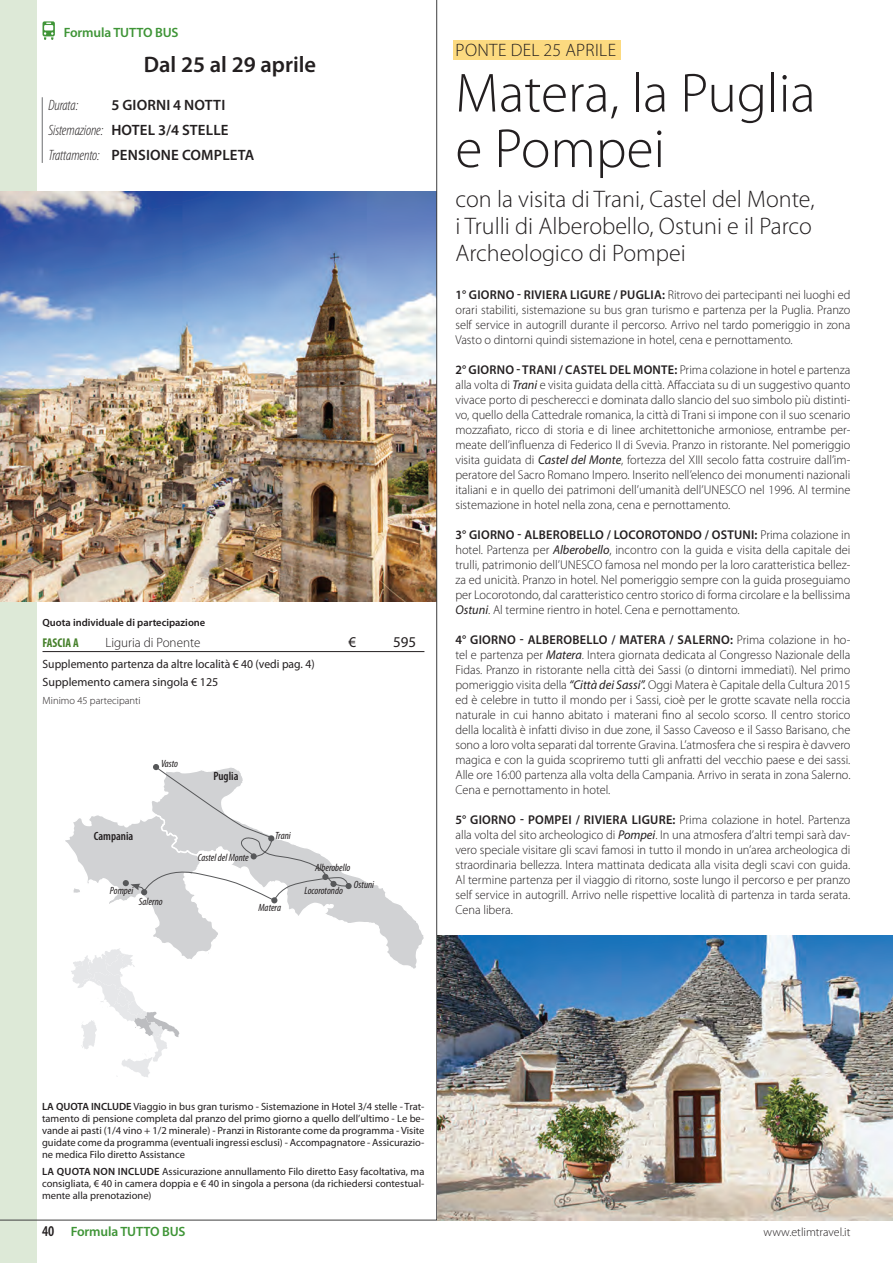
<style>
.page{position:relative;width:893px;height:1263px;background:#fff}
.page>*{position:absolute;margin:0;border:0;box-sizing:border-box;transform-origin:0 0}
.t1{font:300 55.5px/55.5px "Myriad Pro";color:#231f20}
.t2{font:300 24px/27px "Myriad Pro";color:#231f20;text-align:justify}
.t3{font:600 22.5px "Myriad Pro";color:#231f20}
.t4{font:300 18px "Myriad Pro";letter-spacing:.02em;color:#231f20}
.t5{font:600 15px "Myriad Pro";letter-spacing:.01em;color:#231f20}
.t6{font:italic 300 condensed 15px "Myriad Pro";letter-spacing:-.01em;color:#231f20}
.t7{font:15px "Myriad Pro";color:#231f20}
.t8{font:600 13.5px "Myriad Pro";letter-spacing:-.01em;color:#3f9537}
.t9{font:300 13.5px "Myriad Pro";color:#231f20}
.t10{font:300 12.75px/15px "Myriad Pro";color:#231f20;text-align:justify}
.t11{font:700 condensed 12.75px "Myriad Pro";color:#45802a}
.t12{font:12px "Myriad Pro";color:#231f20}
.t13{font:300 12px "Myriad Pro";color:#231f20}
.t14{font:600 condensed 12px "Myriad Pro";color:#231f20}
.t15{font:10.5px/12px "Myriad Pro";color:#231f20;text-align:justify}
.t16{font:italic condensed 10.5px "Myriad Pro";color:#231f20}
.t17{font:600 10.5px "Myriad Pro";color:#231f20}
.t18{font:300 10.5px "Myriad Pro";color:#231f20}
.s1{font-weight:300;font-style:italic;font-stretch:condensed}
.s2{font-weight:600}
.s3{font-weight:400;font-style:italic}
.s4{font-stretch:condensed;font-size:15px;color:#231f20}
</style>
<div class="page">
<div style="left:0;top:0;width:37px;height:1263px;background:#dde9d7"></div>
<div style="left:453px;top:40px;width:167px;height:20px;background:#fcda80"></div>
<img style="left:0;top:0;width:437px;height:1221px">
<img style="left:437px;top:935px;width:456px;height:285px">
<svg style="left:149px;top:758px;width:277px;height:214px"></svg>
<svg style="left:62px;top:764px;width:290px;height:313px"></svg>
<p class="t8" style="left:64px;top:25px;width:116px">Formula TUTTO BUS</p>
<p class="t3" style="left:144px;top:52px;width:174px">Dal 25 al 29 aprile</p>
<p class="t6" style="left:48px;top:97px;width:31px">Durata:</p>
<p class="t5" style="left:111px;top:96px;width:115px">5 GIORNI 4 NOTTI</p>
<p class="t5" style="left:48px;top:121px;width:182px"><span class="s1">Sistemazione:</span> HOTEL 3/4 STELLE</p>
<p class="t5" style="left:48px;top:147px;width:207px"><span class="s1">Trattamento:</span> PENSIONE COMPLETA</p>
<p class="t17" style="left:43px;top:617px;width:164px">Quota individuale di partecipazione</p>
<p class="t11" style="left:43px;top:636px;width:38px">FASCIA A</p>
<p class="t9" style="left:106px;top:635px;width:96px">Liguria di Ponente</p>
<p class="t7" style="left:349px;top:634px;width:9px">€</p>
<p class="t7" style="left:393px;top:634px;width:24px">595</p>
<p class="t12" style="left:43px;top:657px;width:274px">Supplemento partenza da altre località € 40 (vedi pag. 4)</p>
<p class="t12" style="left:43px;top:675px;width:177px">Supplemento camera singola € 125</p>
<p class="t18" style="left:43px;top:694px;width:100px">Minimo 45 partecipanti</p>
<p class="t14" style="left:94px;top:829px;width:41px">Campania</p>
<p class="t16" style="left:161px;top:758px;width:19px">Vasto</p>
<p class="t16" style="left:110px;top:885px;width:25px">Pompei</p>
<p class="t16" style="left:139px;top:896px;width:25px">Salerno</p>
<p class="t14" style="left:213px;top:769px;width:27px">Puglia</p>
<p class="t16" style="left:198px;top:852px;width:53px">Castel del Monte</p>
<p class="t16" style="left:275px;top:830px;width:17px">Trani</p>
<p class="t16" style="left:258px;top:902px;width:24px">Matera</p>
<p class="t16" style="left:315px;top:862px;width:37px">Alberobello</p>
<p class="t16" style="left:305px;top:885px;width:40px">Locorotondo</p>
<p class="t16" style="left:354px;top:879px;width:22px">Ostuni</p>
<p class="t4" style="left:456px;top:40px;width:162px">PONTE DEL 25 APRILE</p>
<p class="t1" style="left:455px;top:66px;width:362px">Matera, la Puglia e Pompei</p>
<p class="t2" style="left:455px;top:186px;width:361px">con la visita di Trani, Castel del Monte, i Trulli di Alberobello, Ostuni e il Parco Archeologico di Pompei</p>
<p class="t10" style="left:455px;top:287px;width:396px"><span class="s2">1° GIORNO - RIVIERA LIGURE / PUGLIA:</span> Ritrovo dei partecipanti nei luoghi ed orari stabiliti, sistemazione su bus gran turismo e partenza per la Puglia. Pranzo self service in autogrill durante il percorso. Arrivo nel tardo pomeriggio in zona Vasto o dintorni quindi sistemazione in hotel, cena e pernottamento.</p>
<p class="t10" style="left:455px;top:362px;width:397px"><span class="s2">2° GIORNO - TRANI / CASTEL DEL MONTE:</span> Prima colazione in hotel e partenza alla volta di <span class="s3">Trani</span> e visita guidata della città. Affacciata su di un suggestivo quanto vivace porto di pescherecci e dominata dallo slancio del suo simbolo più distinti&shy;vo, quello della Cattedrale romanica, la città di Trani si impone con il suo scenario mozzafiato, ricco di storia e di linee architettoniche armoniose, entrambe per&shy;meate dell’influenza di Federico II di Svevia. Pranzo in ristorante. Nel pomeriggio visita guidata di <span class="s3">Castel del Monte</span>, fortezza del XIII secolo fatta costruire dall’im&shy;peratore del Sacro Romano Impero. Inserito nell’elenco dei monumenti nazionali italiani e in quello dei patrimoni dell’umanità dell’UNESCO nel 1996. Al termine sistemazione in hotel nella zona, cena e pernottamento.</p>
<p class="t10" style="left:455px;top:527px;width:396px"><span class="s2">3° GIORNO - ALBEROBELLO / LOCOROTONDO / OSTUNI:</span> Prima colazione in hotel. Partenza per <span class="s3">Alberobello</span>, incontro con la guida e visita della capitale dei trulli, patrimonio dell’UNESCO famosa nel mondo per la loro caratteristica bellez&shy;za ed unicità. Pranzo in hotel. Nel pomeriggio sempre con la guida proseguiamo per Locorotondo, dal caratteristico centro storico di forma circolare e la bellissima <span class="s3">Ostuni</span>. Al termine rientro in hotel. Cena e pernottamento.</p>
<p class="t10" style="left:455px;top:632px;width:397px"><span class="s2">4° GIORNO - ALBEROBELLO / MATERA / SALERNO:</span> Prima colazione in ho&shy;tel e partenza per <span class="s3">Matera</span>. Intera giornata dedicata al Congresso Nazionale della Fidas. Pranzo in ristorante nella città dei Sassi (o dintorni immediati). Nel primo pomeriggio visita della <span class="s3">“Città dei Sassi”.</span> Oggi Matera è Capitale della Cultura 2015 ed è celebre in tutto il mondo per i Sassi, cioè per le grotte scavate nella roccia naturale in cui hanno abitato i materani fino al secolo scorso. Il centro storico della località è infatti diviso in due zone, il Sasso Caveoso e il Sasso Barisano, che sono a loro volta separati dal torrente Gravina. L’atmosfera che si respira è davvero magica e con la guida scopriremo tutti gli anfratti del vecchio paese e dei sassi.<br>Alle ore 16:00 partenza alla volta della Campania. Arrivo in serata in zona Salerno.<br>Cena e pernottamento in hotel.</p>
<p class="t10" style="left:455px;top:812px;width:396px"><span class="s2">5° GIORNO - POMPEI / RIVIERA LIGURE:</span> Prima colazione in hotel. Partenza alla volta del sito archeologico di <span class="s3">Pompei</span>. In una atmosfera d’altri tempi sarà dav&shy;vero speciale visitare gli scavi famosi in tutto il mondo in un’area archeologica di straordinaria bellezza. Intera mattinata dedicata alla visita degli scavi con guida.<br>Al termine partenza per il viaggio di ritorno, soste lungo il percorso e per pranzo self service in autogrill. Arrivo nelle rispettive località di partenza in tarda serata.<br>Cena libera.</p>
<p class="t15" style="left:42px;top:1101px;width:384px"><span class="s2">LA QUOTA INCLUDE</span> Viaggio in bus gran turismo - Sistemazione in Hotel 3/4 stelle - Trat&shy;tamento di pensione completa dal pranzo del primo giorno a quello dell’ultimo - Le be&shy;vande ai pasti (1/4 vino + 1/2 minerale) - Pranzi in Ristorante come da programma - Visite guidate come da programma (eventuali ingressi esclusi) - Accompagnatore - Assicurazio&shy;ne medica Filo diretto Assistance</p>
<p class="t15" style="left:42px;top:1165px;width:384px"><span class="s2">LA QUOTA NON INCLUDE</span> Assicurazione annullamento Filo diretto Easy facoltativa, ma consigliata, € 40 in camera doppia e € 40 in singola a persona (da richiedersi contestual&shy;mente alla prenotazione)</p>
<p class="t8" style="left:42px;top:1224px;width:145px"><span class="s4">40</span> Formula TUTTO BUS</p>
<p class="t13" style="left:764px;top:1225px;width:88px">www.etlimtravel.it</p>
</div>
